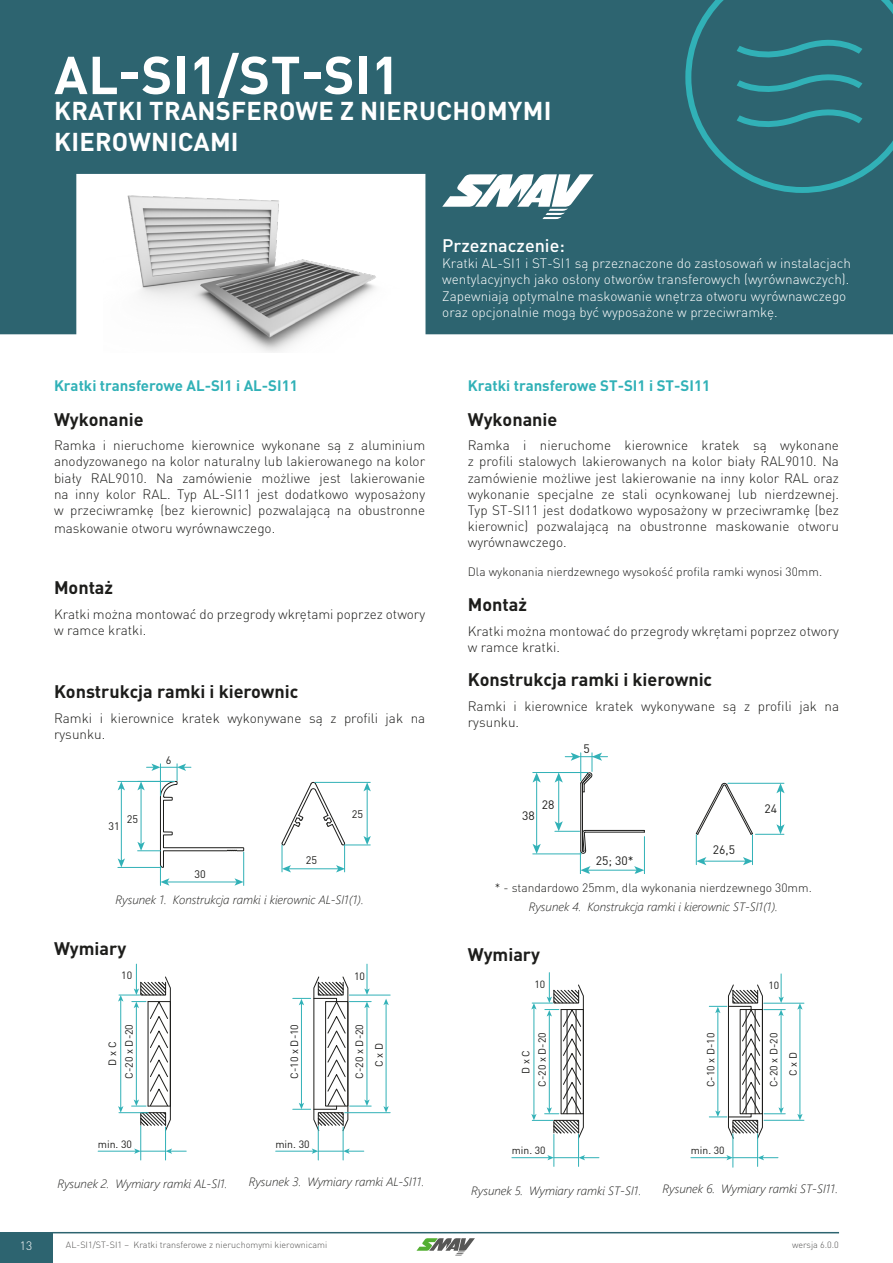
<style>
.page{position:relative;width:893px;height:1263px;background:#fff}
.page>*{position:absolute;margin:0;border:0;box-sizing:border-box;transform-origin:0 0}
.t1{font:700 52.5px "DIN Pro";letter-spacing:.01em;color:#fff}
.t2{font:700 25.5px/30.6px "DIN Pro";letter-spacing:.01em;color:#fff}
.t3{font:700 18px "DIN Pro";color:#1d1d1b}
.t4{font:500 18px "DIN Pro";color:#fff}
.t5{font:700 15px "DIN Pro";color:#31b1b7}
.t6{font:300 13.5px/16.2px "DIN Pro";color:#1d1d1b}
.t7{font:300 13.5px/16.2px "DIN Pro";color:#fff}
.t8{font:12.15px "DIN Pro";color:#1d1d1b}
.t9{font:italic 300 12px "Segoe UI";color:#1d1d1b}
.t10{font:300 12px "DIN Pro";color:#1d1d1b}
.t11{font:300 12px "DIN Pro";color:#fff}
.t12{font:10.8px "DIN Pro";color:#1d1d1b}
.t13{font:10.5px/19.8px "DIN Pro";color:#1d1d1b}
.t14{font:10.35px/19.5px "DIN Pro";color:#1d1d1b}
.t15{font:300 9px "DIN Pro";color:#545352}
</style>
<div class="page">
<div style="left:0;top:1232px;width:52px;height:31px;background:#2d6470"></div>
<hr style="left:52px;top:1232px;width:787px;height:1px;background:#2d6470">
<svg style="left:416px;top:1238px;width:59px;height:17px"></svg>
<div style="left:0;top:0;width:893px;height:334px;background:#2d6470"></div>
<img style="left:103px;top:189px;width:297px;height:164px">
<svg style="left:685px;top:0;width:208px;height:193px;background:#2d6c77"></svg>
<svg style="left:442px;top:174px;width:152px;height:45px"></svg>
<hr style="left:121px;top:788px;width:1px;height:73px;background:#31b1b7">
<svg style="left:118px;top:782px;width:7px;height:8px"></svg>
<svg style="left:118px;top:858px;width:7px;height:9px"></svg>
<svg style="left:282px;top:782px;width:89px;height:90px"></svg>
<hr style="left:315px;top:782px;width:55px;height:1px;background:#31b1b7">
<hr style="left:118px;top:867px;width:43px;height:1px;background:#31b1b7">
<hr style="left:118px;top:781px;width:57px;height:1px;background:#31b1b7">
<svg style="left:137px;top:764px;width:107px;height:122px"></svg>
<hr style="left:160px;top:764px;width:1px;height:32px;background:#31b1b7">
<hr style="left:98px;top:1151px;width:38px;height:1px;background:#31b1b7">
<svg style="left:118px;top:964px;width:53px;height:167px"></svg>
<hr style="left:165px;top:1127px;width:1px;height:33px;background:#31b1b7">
<hr style="left:140px;top:1126px;width:1px;height:34px;background:#31b1b7">
<svg style="left:134px;top:1148px;width:52px;height:6px"></svg>
<hr style="left:276px;top:1151px;width:38px;height:1px;background:#31b1b7">
<hr style="left:386px;top:1003px;width:1px;height:105px;background:#31b1b7">
<svg style="left:383px;top:1106px;width:6px;height:6px"></svg>
<svg style="left:383px;top:999px;width:6px;height:6px"></svg>
<hr style="left:343px;top:1127px;width:1px;height:33px;background:#31b1b7">
<hr style="left:318px;top:1126px;width:1px;height:34px;background:#31b1b7">
<svg style="left:312px;top:1148px;width:52px;height:6px"></svg>
<hr style="left:345px;top:1112px;width:45px;height:1px;background:#31b1b7">
<svg style="left:293px;top:964px;width:78px;height:167px"></svg>
<hr style="left:349px;top:995px;width:41px;height:1px;background:#31b1b7">
<hr style="left:585px;top:832px;width:59px;height:1px;background:#1d1d1b">
<hr style="left:585px;top:830px;width:59px;height:1px;background:#1d1d1b">
<hr style="left:580px;top:784px;width:1px;height:67px;background:#1d1d1b">
<hr style="left:582px;top:784px;width:1px;height:67px;background:#1d1d1b">
<hr style="left:703px;top:861px;width:43px;height:1px;background:#31b1b7">
<svg style="left:743px;top:857px;width:9px;height:8px"></svg>
<svg style="left:697px;top:857px;width:9px;height:8px"></svg>
<hr style="left:536px;top:780px;width:1px;height:67px;background:#31b1b7">
<svg style="left:533px;top:773px;width:8px;height:9px"></svg>
<svg style="left:533px;top:844px;width:8px;height:10px"></svg>
<hr style="left:558px;top:780px;width:1px;height:44px;background:#31b1b7">
<hr style="left:587px;top:870px;width:50px;height:1px;background:#31b1b7">
<svg style="left:634px;top:866px;width:10px;height:7px"></svg>
<hr style="left:752px;top:835px;width:1px;height:30px;background:#31b1b7">
<hr style="left:696px;top:835px;width:1px;height:30px;background:#31b1b7">
<svg style="left:696px;top:783px;width:89px;height:52px"></svg>
<hr style="left:728px;top:783px;width:56px;height:1px;background:#31b1b7">
<hr style="left:533px;top:854px;width:48px;height:1px;background:#31b1b7">
<hr style="left:533px;top:772px;width:55px;height:1px;background:#31b1b7">
<hr style="left:644px;top:836px;width:1px;height:37px;background:#31b1b7">
<svg style="left:555px;top:821px;width:35px;height:52px"></svg>
<svg style="left:555px;top:752px;width:52px;height:40px"></svg>
<hr style="left:512px;top:1157px;width:37px;height:1px;background:#31b1b7">
<hr style="left:578px;top:1134px;width:1px;height:32px;background:#31b1b7">
<hr style="left:554px;top:1134px;width:1px;height:32px;background:#31b1b7">
<svg style="left:547px;top:1155px;width:52px;height:5px"></svg>
<svg style="left:531px;top:973px;width:53px;height:166px"></svg>
<hr style="left:691px;top:1157px;width:37px;height:1px;background:#31b1b7">
<hr style="left:800px;top:1008px;width:1px;height:108px;background:#31b1b7">
<svg style="left:797px;top:1114px;width:5px;height:6px"></svg>
<svg style="left:797px;top:1004px;width:5px;height:6px"></svg>
<hr style="left:757px;top:1134px;width:1px;height:32px;background:#31b1b7">
<hr style="left:733px;top:1134px;width:1px;height:33px;background:#31b1b7">
<svg style="left:726px;top:1155px;width:52px;height:5px"></svg>
<hr style="left:764px;top:1120px;width:40px;height:1px;background:#31b1b7">
<svg style="left:709px;top:974px;width:76px;height:165px"></svg>
<hr style="left:764px;top:1003px;width:40px;height:1px;background:#31b1b7">
<h1 class="t1" style="left:54px;top:39px;width:347px">AL-SI1/ST-SI1</h1>
<h2 class="t2" style="left:54px;top:95px;width:499px">KRATKI TRANSFEROWE Z NIERUCHOMYMI<br>KIEROWNICAMI</h2>
<h3 class="t4" style="left:442px;top:233px;width:124px">Przeznaczenie:</h3>
<p class="t7" style="left:442px;top:255px;width:410px">Kratki AL-SI1 i ST-SI1 są przeznaczone do zastosowań w instalacjach wentylacyjnych jako osłony otworów transferowych (wyrównawczych).<br>Zapewniają optymalne maskowanie wnętrza otworu wyrównawczego oraz opcjonalnie mogą być wyposażone w przeciwramkę.</p>
<p class="t5" style="left:54px;top:376px;width:246px">Kratki transferowe AL-SI1 i AL-SI11</p>
<h3 class="t3" style="left:54px;top:407px;width:91px">Wykonanie</h3>
<p class="t6" style="left:54px;top:437px;width:373px;text-align:justify">Ramka i nieruchome kierownice wykonane są z aluminium anodyzowanego na kolor naturalny lub lakierowanego na kolor biały RAL9010. Na zamówienie możliwe jest lakierowanie na inny kolor RAL. Typ AL-SI11 jest dodatkowo wyposażony w przeciwramkę (bez kierownic) pozwalającą na obustronne</p>
<p class="t6" style="left:54px;top:519px;width:223px">maskowanie otworu wyrównawczego.</p>
<h3 class="t3" style="left:54px;top:575px;width:61px">Montaż</h3>
<p class="t6" style="left:54px;top:605px;width:373px">Kratki można montować do przegrody wkrętami poprzez otwory w ramce kratki.</p>
<h3 class="t3" style="left:54px;top:679px;width:246px">Konstrukcja ramki i kierownic</h3>
<p class="t6" style="left:54px;top:709px;width:373px">Ramki i kierownice kratek wykonywane są z profili jak na rysunku.</p>
<p class="t12" style="left:108px;top:818px;width:13px">31</p>
<p class="t12" style="left:127px;top:811px;width:13px">25</p>
<p class="t12" style="left:166px;top:752px;width:7px">6</p>
<p class="t12" style="left:194px;top:867px;width:13px">30</p>
<p class="t12" style="left:306px;top:852px;width:13px">25</p>
<p class="t12" style="left:352px;top:807px;width:13px">25</p>
<p class="t9" style="left:116px;top:890px;width:250px">Rysunek 1. Konstrukcja ramki i kierownic AL-SI1(1).</p>
<h3 class="t3" style="left:54px;top:936px;width:74px">Wymiary</h3>
<p class="t13" style="left:121px;top:964px;width:12px">10</p>
<p class="t13" style="left:102px;top:1066px;width:26px;rotate:-90deg">D x C</p>
<p class="t13" style="left:119px;top:1079px;width:57px;rotate:-90deg">C-20 x D-20</p>
<p class="t13" style="left:284px;top:1079px;width:57px;rotate:-90deg">C-10 x D-10</p>
<p class="t13" style="left:284px;top:1035px;width:7px;rotate:-90deg">2</p>
<p class="t13" style="left:284px;top:1068px;width:7px;rotate:-90deg">2</p>
<p class="t13" style="left:354px;top:965px;width:12px">10</p>
<p class="t13" style="left:349px;top:1067px;width:45px;text-indent:-12px;rotate:-90deg">C-20 x D-20<br>C x D</p>
<p class="t13" style="left:98px;top:1133px;width:36px">min. 30</p>
<p class="t9" style="left:57px;top:1174px;width:172px">Rysunek 2. Wymiary ramki AL-SI1.</p>
<p class="t13" style="left:275px;top:1133px;width:36px">min. 30</p>
<p class="t9" style="left:249px;top:1172px;width:177px">Rysunek 3. Wymiary ramki AL-SI11.</p>
<p class="t5" style="left:468px;top:376px;width:244px">Kratki transferowe ST-SI1 i ST-SI11</p>
<h3 class="t3" style="left:468px;top:407px;width:91px">Wykonanie</h3>
<p class="t6" style="left:468px;top:437px;width:373px;text-align:justify">Ramka i nieruchome kierownice kratek są wykonane z profili stalowych lakierowanych na kolor biały RAL9010. Na zamówienie możliwe jest lakierowanie na inny kolor RAL oraz wykonanie specjalne ze stali ocynkowanej lub nierdzewnej.<br>Typ ST-SI11 jest dodatkowo wyposażony w przeciwramkę (bez kierownic) pozwalającą na obustronne maskowanie otworu wyrównawczego.</p>
<p class="t10" style="left:468px;top:564px;width:356px">Dla wykonania nierdzewnego wysokość profila ramki wynosi 30mm.</p>
<h3 class="t3" style="left:468px;top:592px;width:61px">Montaż</h3>
<p class="t6" style="left:468px;top:622px;width:373px">Kratki można montować do przegrody wkrętami poprzez otwory w ramce kratki.</p>
<h3 class="t3" style="left:468px;top:667px;width:246px">Konstrukcja ramki i kierownic</h3>
<p class="t6" style="left:468px;top:697px;width:373px">Ramki i kierownice kratek wykonywane są z profili jak na rysunku.</p>
<p class="t8" style="left:522px;top:808px;width:14px">38</p>
<p class="t8" style="left:542px;top:796px;width:14px">28</p>
<p class="t8" style="left:583px;top:740px;width:8px">5</p>
<p class="t8" style="left:596px;top:852px;width:39px">25; 30*</p>
<p class="t8" style="left:713px;top:841px;width:24px">26,5</p>
<p class="t8" style="left:765px;top:800px;width:14px">24</p>
<p class="t10" style="left:495px;top:880px;width:318px">* - standardowo 25mm, dla wykonania nierdzewnego 30mm.</p>
<p class="t9" style="left:529px;top:897px;width:251px">Rysunek 4. Konstrukcja ramki i kierownic ST-SI1(1).</p>
<h3 class="t3" style="left:468px;top:943px;width:74px">Wymiary</h3>
<p class="t14" style="left:534px;top:974px;width:12px">10</p>
<p class="t14" style="left:768px;top:975px;width:12px">10</p>
<p class="t14" style="left:516px;top:1074px;width:25px;rotate:-90deg">D x C</p>
<p class="t14" style="left:532px;top:1087px;width:56px;rotate:-90deg">C-20 x D-20</p>
<p class="t14" style="left:698px;top:1087px;width:56px;rotate:-90deg">C-20 x D-20</p>
<p class="t14" style="left:701px;top:1087px;width:56px;rotate:-90deg">C-10 x D-10</p>
<p class="t14" style="left:763px;top:1076px;width:44px;text-indent:-11px;rotate:-90deg">C-20 x D-20<br>C x D</p>
<p class="t14" style="left:512px;top:1140px;width:35px">min. 30</p>
<p class="t9" style="left:471px;top:1181px;width:172px">Rysunek 5. Wymiary ramki ST-SI1.</p>
<p class="t14" style="left:691px;top:1140px;width:35px">min. 30</p>
<p class="t9" style="left:663px;top:1179px;width:177px">Rysunek 6. Wymiary ramki ST-SI11.</p>
<p class="t11" style="left:20px;top:1237px;width:14px">13</p>
<p class="t15" style="left:66px;top:1239px;width:263px">AL-SI1/ST-SI1 – Kratki transferowe z nieruchomymi kierownicami</p>
<p class="t15" style="left:792px;top:1239px;width:48px">wersja 6.0.0</p>
</div>
